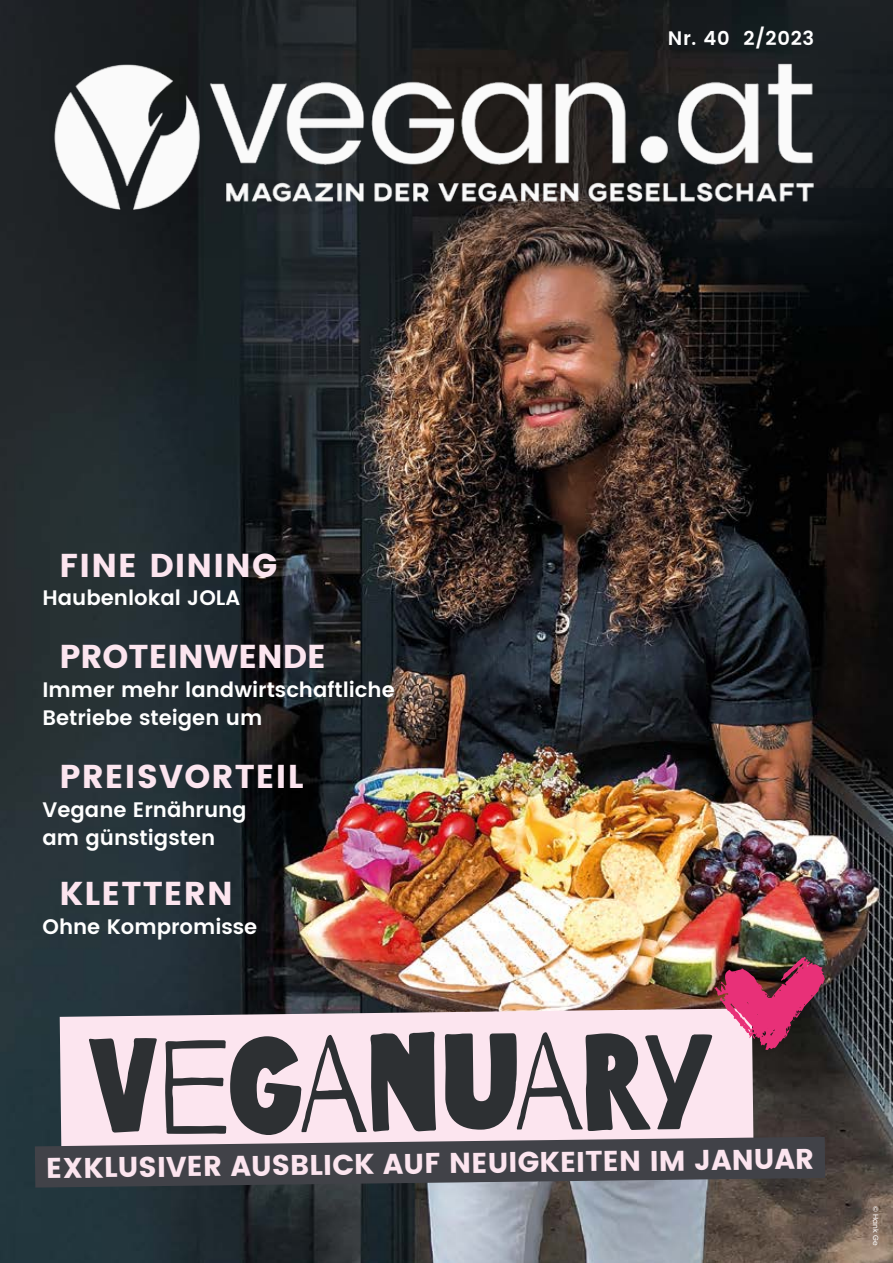
<style>
.page{position:relative;width:893px;height:1263px;background:#fff}
.page>*{position:absolute;margin:0;border:0;box-sizing:border-box;transform-origin:0 0}
.t1{font:33px "Poppins";letter-spacing:.035em;color:#fce5ef}
.t2{font:33px "Poppins";color:#fce5ef}
.t3{font:28.5px "Poppins";color:#fce5ef}
.t4{font:600 21px/28.5px "Poppins";color:#fff}
.t5{font:600 19.5px "Poppins";letter-spacing:.035em;color:#fff}
.t6{font:7.5px "Poppins";letter-spacing:.025em;color:#fff}
</style>
<div class="page">
<img style="left:0;top:0;width:893px;height:1263px">
<img style="left:1px;top:11px;width:867px;height:251px">
<svg style="left:60px;top:1008px;width:693px;height:129px;background:#e0cdd5"></svg>
<img style="left:714px;top:956px;width:111px;height:94px">
<svg style="left:89px;top:1031px;width:623px;height:104px;background:#998f95"></svg>
<svg style="left:35px;top:1137px;width:790px;height:50px;background:#545359"></svg>
<p class="t5" style="left:668px;top:24px;width:148px">Nr. 40 2/2023</p>
<h1 class="t1" style="left:60px;top:546px;width:219px">FINE DINING</h1>
<p class="t4" style="left:43px;top:584px;width:199px">Haubenlokal JOLA</p>
<h1 class="t2" style="left:60px;top:637px;width:268px">PROTEINWENDE</h1>
<p class="t4" style="left:43px;top:676px;width:354px">Immer mehr landwirtschaftliche<br>Betriebe steigen um</p>
<h1 class="t1" style="left:60px;top:757px;width:245px">PREISVORTEIL</h1>
<p class="t4" style="left:43px;top:796px;width:206px">Vegane Ernährung am günstigsten</p>
<h1 class="t1" style="left:60px;top:874px;width:175px">KLETTERN</h1>
<p class="t4" style="left:43px;top:913px;width:216px">Ohne Kompromisse</p>
<h2 class="t3" style="left:46px;top:1153px;width:769px;rotate:-1deg">EXKLUSIVER AUSBLICK AUF NEUIGKEITEN IM JANUAR</h2>
<p class="t6" style="left:881px;top:1206px;width:42px;rotate:90deg">© Hank Ge</p>
</div>
